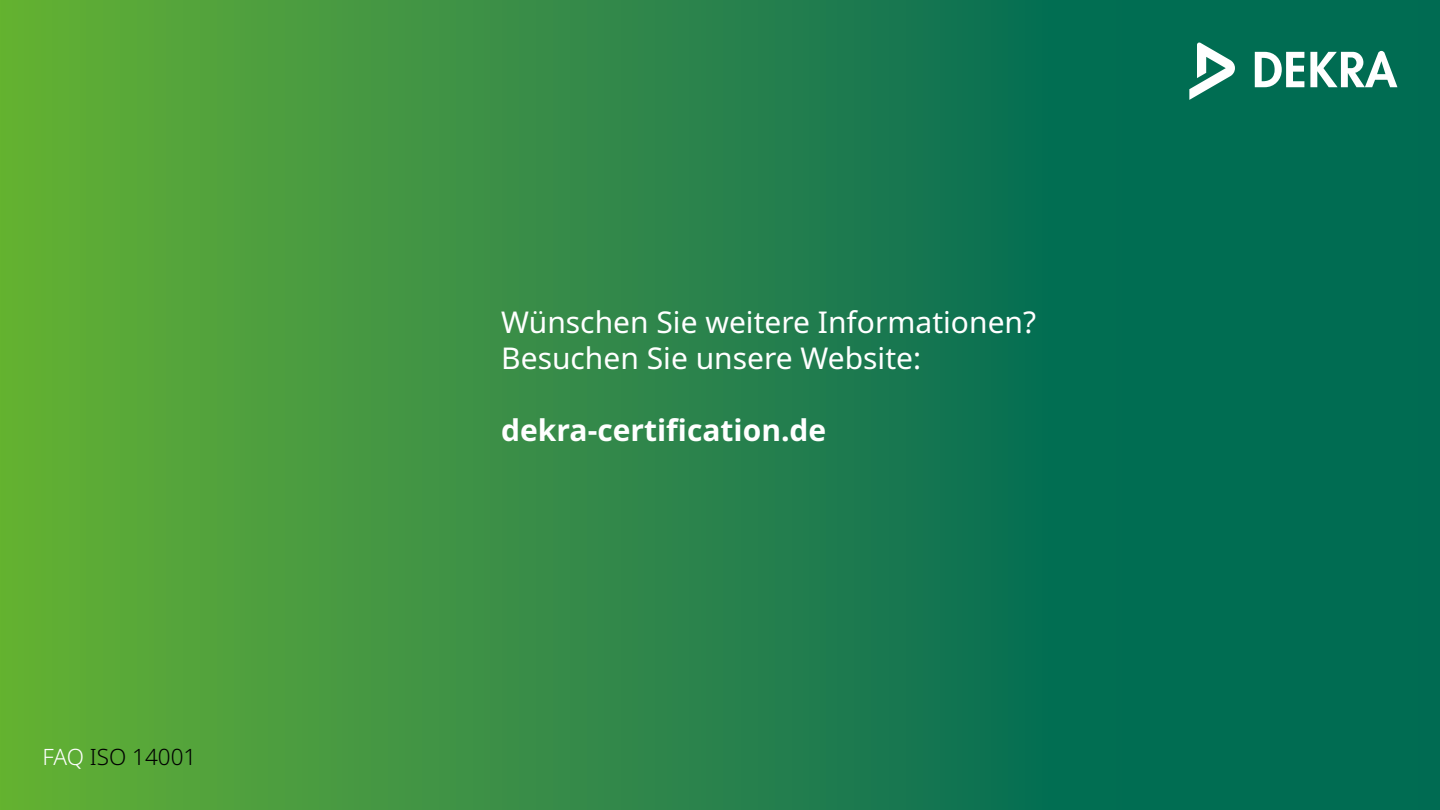
<style>
.page{position:relative;width:1440px;height:810px;background:#fff}
.page>*{position:absolute;margin:0;border:0;box-sizing:border-box;transform-origin:0 0}
.t1{font:30px/36px "Noto Sans";color:#fff}
.t2{font:700 30px "Noto Sans";color:#fff}
.t3{font:300 22.5px "Noto Sans";color:#000}
.s1{color:#fff}
</style>
<div class="page">
<div style="left:0;top:0;width:1440px;height:810px;background:linear-gradient(to right,#62ab39,#005f59)"></div>
<svg style="left:1255px;top:52px;width:49px;height:35px"></svg>
<svg style="left:1310px;top:51px;width:87px;height:36px"></svg>
<svg style="left:1189px;top:42px;width:46px;height:58px"></svg>
<p class="t3" style="left:43px;top:744px;width:155px"><span class="s1">FAQ</span> ISO 14001</p>
<p class="t1" style="left:501px;top:305px;width:536px">Wünschen Sie weitere Informationen?<br>Besuchen Sie unsere Website:</p>
<p class="t2" style="left:501px;top:413px;width:327px">dekra-certification.de</p>
</div>
